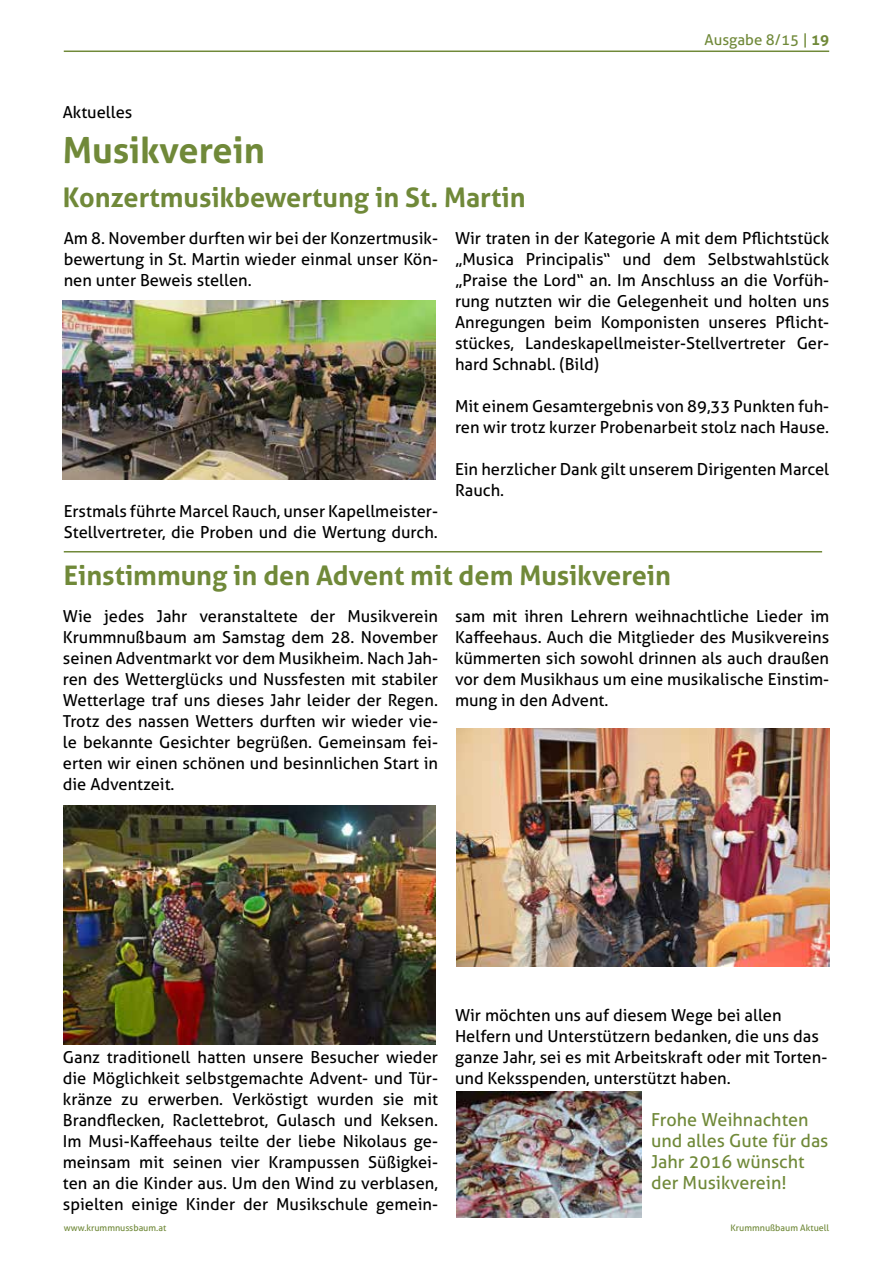
<style>
.page{position:relative;width:893px;height:1263px;background:#fff}
.page>*{position:absolute;margin:0;border:0;box-sizing:border-box;transform-origin:0 0}
.t1{font:700 36px "Aller";color:#708939}
.t2{font:700 27px "Aller";color:#708939}
.t3{font:18px/21px "Aller";color:#708939}
.t4{font:16.5px/21px "Aller";color:#000;text-align:justify}
.t5{font:15px "Aller";color:#708939}
.t6{font:9px "Aller";color:#708939}
.s1{font-weight:700}
</style>
<div class="page">
<hr style="left:64px;top:51px;width:765px;height:1px;background:#708939">
<img style="left:64px;top:805px;width:372px;height:239px">
<img style="left:456px;top:728px;width:373px;height:239px">
<img style="left:63px;top:301px;width:373px;height:178px">
<img style="left:456px;top:1091px;width:186px;height:127px">
<hr style="left:64px;top:551px;width:758px;height:1px;background:#708939">
<p class="t5" style="left:704px;top:31px;width:126px">Ausgabe 8/15 | <span class="s1">19</span></p>
<p class="t4" style="left:63px;top:102px;width:71px">Aktuelles</p>
<h1 class="t1" style="left:63px;top:128px;width:204px">Musikverein</h1>
<h2 class="t2" style="left:63px;top:181px;width:464px">Konzertmusikbewertung in St. Martin</h2>
<p class="t4" style="left:64px;top:228px;width:376px">Am 8. November durften wir bei der Konzertmusik&shy;bewertung in St. Martin wieder einmal unser Kön&shy;nen unter Beweis stellen.</p>
<p class="t4" style="left:455px;top:228px;width:376px">Wir traten in der Kategorie A mit dem Pflichtstück „Musica Principalis“ und dem Selbstwahlstück „Praise the Lord“ an. Im Anschluss an die Vorfüh&shy;rung nutzten wir die Gelegenheit und holten uns Anregungen beim Komponisten unseres Pflicht&shy;stückes, Landeskapellmeister-Stellvertreter Ger&shy;hard Schnabl. (Bild)</p>
<p class="t4" style="left:455px;top:396px;width:376px">Mit einem Gesamtergebnis von 89,33 Punkten fuh&shy;ren wir trotz kurzer Probenarbeit stolz nach Hause.</p>
<p class="t4" style="left:455px;top:459px;width:376px">Ein herzlicher Dank gilt unserem Dirigenten Marcel<br>Rauch.</p>
<p class="t4" style="left:64px;top:501px;width:376px">Erstmals führte Marcel Rauch, unser Kapellmeister-<br>Stellvertreter, die Proben und die Wertung durch.</p>
<h2 class="t2" style="left:64px;top:559px;width:609px">Einstimmung in den Advent mit dem Musikverein</h2>
<p class="t4" style="left:63px;top:606px;width:377px">Wie jedes Jahr veranstaltete der Musikverein Krummnußbaum am Samstag dem 28. November seinen Adventmarkt vor dem Musikheim. Nach Jah&shy;ren des Wetterglücks und Nussfesten mit stabiler Wetterlage traf uns dieses Jahr leider der Regen.<br>Trotz des nassen Wetters durften wir wieder vie&shy;le bekannte Gesichter begrüßen. Gemeinsam fei&shy;erten wir einen schönen und besinnlichen Start in die Adventzeit.</p>
<p class="t4" style="left:455px;top:606px;width:376px">sam mit ihren Lehrern weihnachtliche Lieder im Kaffeehaus. Auch die Mitglieder des Musikvereins kümmerten sich sowohl drinnen als auch draußen vor dem Musikhaus um eine musikalische Einstim&shy;mung in den Advent.</p>
<p class="t4" style="left:63px;top:1047px;width:377px">Ganz traditionell hatten unsere Besucher wieder die Möglichkeit selbstgemachte Advent- und Tür&shy;kränze zu erwerben. Verköstigt wurden sie mit Brandflecken, Raclettebrot, Gulasch und Keksen.<br>Im Musi-Kaffeehaus teilte der liebe Nikolaus ge&shy;meinsam mit seinen vier Krampussen Süßigkei&shy;ten an die Kinder aus. Um den Wind zu verblasen, spielten einige Kinder der Musikschule gemein-</p>
<p class="t4" style="left:455px;top:1005px;width:374px;text-align:left">Wir möchten uns auf diesem Wege bei allen Helfern und Unterstützern bedanken, die uns das ganze Jahr, sei es mit Arbeitskraft oder mit Torten&shy;und Keksspenden, unterstützt haben.</p>
<p class="t3" style="left:651px;top:1109px;width:179px">Frohe Weihnachten und alles Gute für das<br>Jahr 2016 wünscht der Musikverein!</p>
<p class="t6" style="left:64px;top:1222px;width:104px">www.krummnussbaum.at</p>
<p class="t6" style="left:730px;top:1222px;width:100px">Krummnußbaum Aktuell</p>
</div>
